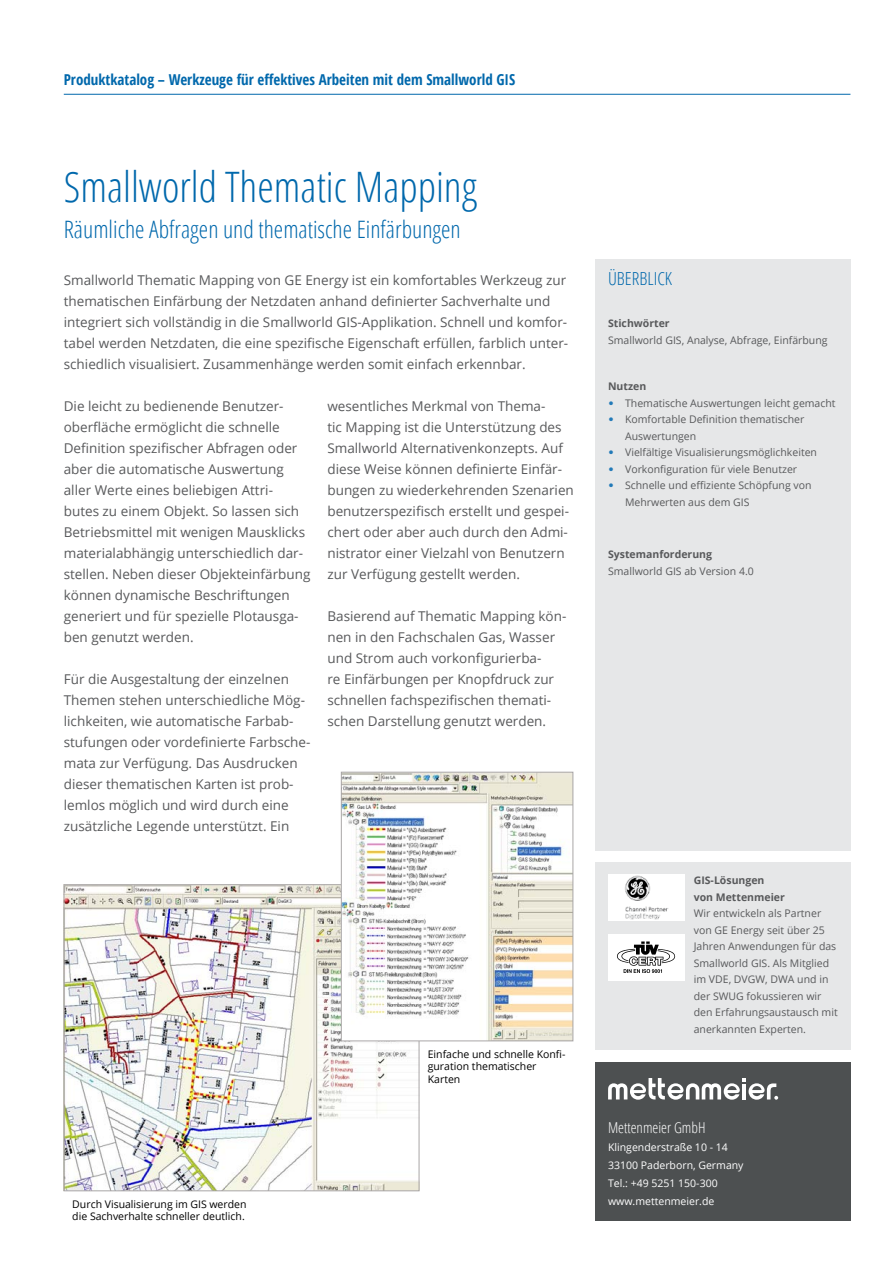
<style>
.page{position:relative;width:893px;height:1263px;background:#fff}
.page>*{position:absolute;margin:0;border:0;box-sizing:border-box;transform-origin:0 0}
.t1{font:300 condensed 42px "Open Sans";color:#0068ac}
.t2{font:300 condensed 24px "Open Sans";color:#0068ac}
.t3{font:300 condensed 18px "Open Sans";color:#0068ac}
.t4{font:700 condensed 15px "Open Sans";color:#0068ac}
.t5{font:300 condensed 15px "Open Sans";color:#fff}
.t6{font:13.5px/21px "Open Sans";color:#58595b}
.t7{font:10.5px/16.5px "Open Sans";color:#58595b}
.t8{font:10.5px/12.6px "Open Sans";color:#000}
.t9{font:10.5px/18px "Open Sans";color:#fff}
.t10{font:700 10.5px/16.5px "Open Sans";color:#58595b}
.s1{font-family:"Calibri";font-size:12px;color:#227ab8}
</style>
<div class="page">
<div style="left:595px;top:863px;width:255px;height:187px;background:#e6e7e8"></div>
<div style="left:595px;top:259px;width:255px;height:591px;background:#e6e7e8"></div>
<div style="left:595px;top:1062px;width:255px;height:158px;background:#4d5051"></div>
<svg style="left:608px;top:1078px;width:171px;height:22px"></svg>
<hr style="left:64px;top:94px;width:786px;height:1px;background:#0068ac">
<div style="left:608px;top:934px;width:77px;height:47px;background:#fff"></div>
<div style="left:608px;top:874px;width:77px;height:47px;background:#fff"></div>
<img style="left:625px;top:875px;width:43px;height:44px">
<img style="left:617px;top:941px;width:59px;height:32px">
<img style="left:66px;top:886px;width:351px;height:303px">
<img style="left:343px;top:774px;width:228px;height:265px">
<div style="left:341px;top:772px;width:232px;height:269px;border:1px solid #a9a6a7"></div>
<p class="t4" style="left:64px;top:69px;width:453px">Produktkatalog – Werkzeuge für effektives Arbeiten mit dem Smallworld GIS</p>
<h1 class="t1" style="left:64px;top:158px;width:415px">Smallworld Thematic Mapping</h1>
<h2 class="t2" style="left:64px;top:213px;width:399px">Räumliche Abfragen und thematische Einfärbungen</h2>
<p class="t6" style="left:64px;top:269px;width:506px">Smallworld Thematic Mapping von GE Energy ist ein komfortables Werkzeug zur thematischen Einfärbung der Netzdaten anhand definierter Sachverhalte und integriert sich vollständig in die Smallworld GIS-Applikation. Schnell und komfor&shy;tabel werden Netzdaten, die eine spezifische Eigenschaft erfüllen, farblich unter&shy;schiedlich visualisiert. Zusammenhänge werden somit einfach erkennbar.</p>
<p class="t6" style="left:64px;top:395px;width:248px">Die leicht zu bedienende Benutzer&shy;oberfläche ermöglicht die schnelle Definition spezifischer Abfragen oder aber die automatische Auswertung aller Werte eines beliebigen Attri&shy;butes zu einem Objekt. So lassen sich Betriebsmittel mit wenigen Mausklicks materialabhängig unterschiedlich dar&shy;stellen. Neben dieser Objekteinfärbung können dynamische Beschriftungen generiert und für spezielle Plotausga&shy;ben genutzt werden.</p>
<p class="t6" style="left:64px;top:668px;width:248px">Für die Ausgestaltung der einzelnen Themen stehen unterschiedliche Mög&shy;lichkeiten, wie automatische Farbab&shy;stufungen oder vordefinierte Farbsche&shy;mata zur Verfügung. Das Ausdrucken dieser thematischen Karten ist prob&shy;lemlos möglich und wird durch eine zusätzliche Legende unterstützt. Ein</p>
<p class="t6" style="left:327px;top:395px;width:248px">wesentliches Merkmal von Thema-<br>tic Mapping ist die Unterstützung des Smallworld Alternativenkonzepts. Auf diese Weise können definierte Einfär&shy;bungen zu wiederkehrenden Szenarien benutzerspezifisch erstellt und gespei&shy;chert oder aber auch durch den Admi&shy;nistrator einer Vielzahl von Benutzern zur Verfügung gestellt werden.</p>
<p class="t6" style="left:327px;top:605px;width:240px">Basierend auf Thematic Mapping kön&shy;nen in den Fachschalen Gas, Wasser und Strom auch vorkonfigurierba-<br>re Einfärbungen per Knopfdruck zur schnellen fachspezifischen themati&shy;schen Darstellung genutzt werden.</p>
<p class="t8" style="left:72px;top:1197px;width:176px">Durch Visualisierung im GIS werden die Sachverhalte schneller deutlich.</p>
<p class="t8" style="left:428px;top:1047px;width:138px">Einfache und schnelle Konfi&shy;guration thematischer<br>Karten</p>
<h3 class="t3" style="left:608px;top:266px;width:66px">ÜBERBLICK</h3>
<p class="t10" style="left:608px;top:315px;width:63px">Stichwörter</p>
<p class="t7" style="left:608px;top:331px;width:221px">Smallworld GIS, Analyse, Abfrage, Einfärbung</p>
<p class="t10" style="left:608px;top:378px;width:40px">Nutzen</p>
<p class="t7" style="left:608px;top:394px;width:229px"><span class="s1">•</span> Thematische Auswertungen leicht gemacht</p>
<p class="t7" style="left:625px;top:411px;width:181px;text-indent:-17px"><span class="s1">•</span> Komfortable Definition thematischer<br>Auswertungen</p>
<p class="t7" style="left:608px;top:444px;width:210px"><span class="s1">•</span> Vielfältige Visualisierungsmöglichkeiten</p>
<p class="t7" style="left:608px;top:460px;width:191px"><span class="s1">•</span> Vorkonfiguration für viele Benutzer</p>
<p class="t7" style="left:625px;top:477px;width:188px;text-indent:-17px"><span class="s1">•</span> Schnelle und effiziente Schöpfung von<br>Mehrwerten aus dem GIS</p>
<p class="t10" style="left:608px;top:546px;width:105px">Systemanforderung</p>
<p class="t7" style="left:608px;top:562px;width:147px">Smallworld GIS ab Version 4.0</p>
<p class="t10" style="left:694px;top:872px;width:93px">GIS-Lösungen von Mettenmeier</p>
<p class="t7" style="left:694px;top:905px;width:145px">Wir entwickeln als Partner von GE Energy seit über 25<br>Jahren Anwendungen für das<br>Smallworld GIS. Als Mitglied im VDE, DVGW, DWA und in der SWUG fokussieren wir den Erfahrungsaustausch mit anerkannten Experten.</p>
<p class="t5" style="left:608px;top:1117px;width:99px">Mettenmeier GmbH</p>
<p class="t9" style="left:608px;top:1137px;width:137px">Klingenderstraße 10 - 14<br>33100 Paderborn, Germany<br>Tel.: +49 5251 150-300 www.mettenmeier.de</p>
</div>
